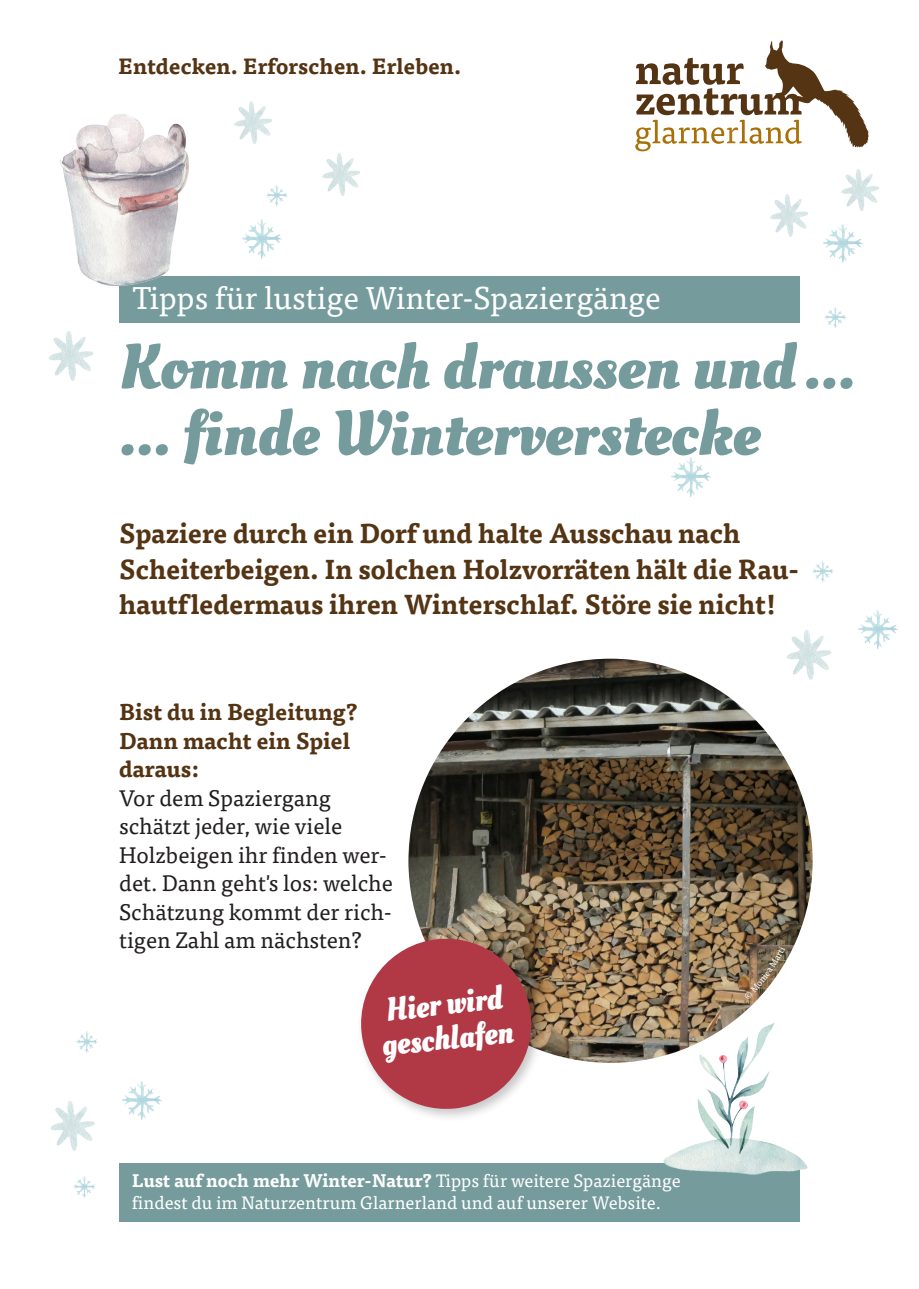
<style>
.page{position:relative;width:919px;height:1289px;background:#fff}
.page>*{position:absolute;margin:0;border:0;box-sizing:border-box;transform-origin:0 0}
._02_Haupttitel{font:700 63px/66.4px "Oleo Script";color:#759b9c}
._06_Titel_Kreis{font:700 33px/34.5px "Oleo Script";color:#fff;scale:.9 1}
._01_Tipps__Negativba{font:31.5px "Tisa OT";color:#fff}
._03_Lead_Frontseite{font:700 27px/35.2px "Tisa OT";color:#543413}
._05_Text_Frontseite{font:22.5px/28.5px "Tisa OT";color:#231f20}
._04_UT_Frontseite{font:700 22.5px/28.5px "Tisa OT";color:#543413}
.t1{font:700 21.75px "Tisa OT";letter-spacing:.005em;color:#543413}
._11_Text_Negativkast{font:18px/21.6px "Tisa OT";color:#fff}
.s1{font-weight:700}
</style>
<div class="page">
<div style="left:119px;top:1163px;width:680px;height:58px;background:#759b9c"></div>
<img style="left:50px;top:1101px;width:45px;height:50px">
<img style="left:122px;top:1081px;width:40px;height:39px">
<img style="left:76px;top:1031px;width:21px;height:22px">
<img style="left:73px;top:1176px;width:22px;height:22px">
<img style="left:787px;top:630px;width:45px;height:50px">
<img style="left:49px;top:331px;width:45px;height:50px">
<img style="left:858px;top:610px;width:40px;height:39px">
<img style="left:671px;top:457px;width:40px;height:40px">
<img style="left:823px;top:224px;width:40px;height:39px">
<img style="left:812px;top:561px;width:22px;height:21px">
<img style="left:824px;top:307px;width:23px;height:21px">
<img style="left:770px;top:194px;width:60px;height:49px">
<img style="left:827px;top:169px;width:52px;height:49px">
<img style="left:242px;top:219px;width:40px;height:40px">
<img style="left:266px;top:185px;width:22px;height:21px">
<img style="left:322px;top:153px;width:38px;height:43px">
<img style="left:234px;top:101px;width:38px;height:43px">
<div style="left:119px;top:276px;width:680px;height:47px;background:#759b9c"></div>
<img style="left:408px;top:658px;width:404px;height:404px;border-radius:202px">
<div style="left:356px;top:933px;width:188px;height:189px;background:#231f20;opacity:.25"></div>
<svg style="left:356px;top:934px;width:179px;height:179px"></svg>
<img style="left:60px;top:114px;width:129px;height:172px">
<img style="left:659px;top:1021px;width:149px;height:161px">
<svg style="left:635px;top:40px;width:234px;height:111px"></svg>
<svg style="left:744px;top:946px;width:41px;height:53px"></svg>
<p class="t1" style="left:118px;top:53px;width:345px">Entdecken. Erforschen. Erleben.</p>
<p class="_01_Tipps__Negativba" style="left:133px;top:279px;width:529px">Tipps für lustige Winter-Spaziergänge</p>
<p class="_02_Haupttitel" style="left:119px;top:334px;width:737px">Komm nach draussen und... ... finde Winterverstecke</p>
<p class="_03_Lead_Frontseite" style="left:119px;top:517px;width:681px">Spaziere durch ein Dorf und halte Ausschau nach<br>Scheiterbeigen. In solchen Holzvorräten hält die Rau&shy;hautfledermaus ihren Winterschlaf. Störe sie nicht!</p>
<p class="_04_UT_Frontseite" style="left:119px;top:698px;width:240px">Bist du in Begleitung?<br>Dann macht ein Spiel daraus:</p>
<p class="_05_Text_Frontseite" style="left:119px;top:783px;width:275px">Vor dem Spaziergang schätzt jeder, wie viele<br>Holzbeigen ihr finden wer&shy;det. Dann geht's los: welche<br>Schätzung kommt der rich&shy;tigen Zahl am nächsten?</p>
<p class="_06_Titel_Kreis" style="left:376px;top:993px;width:148px;rotate:-6deg">Hier wird geschlafen</p>
<p class="_11_Text_Negativkast" style="left:132px;top:1170px;width:550px"><span class="s1">Lust auf noch mehr Winter-Natur?</span> Tipps für weitere Spaziergänge findest du im Naturzentrum Glarnerland und auf unserer Website.</p>
</div>
